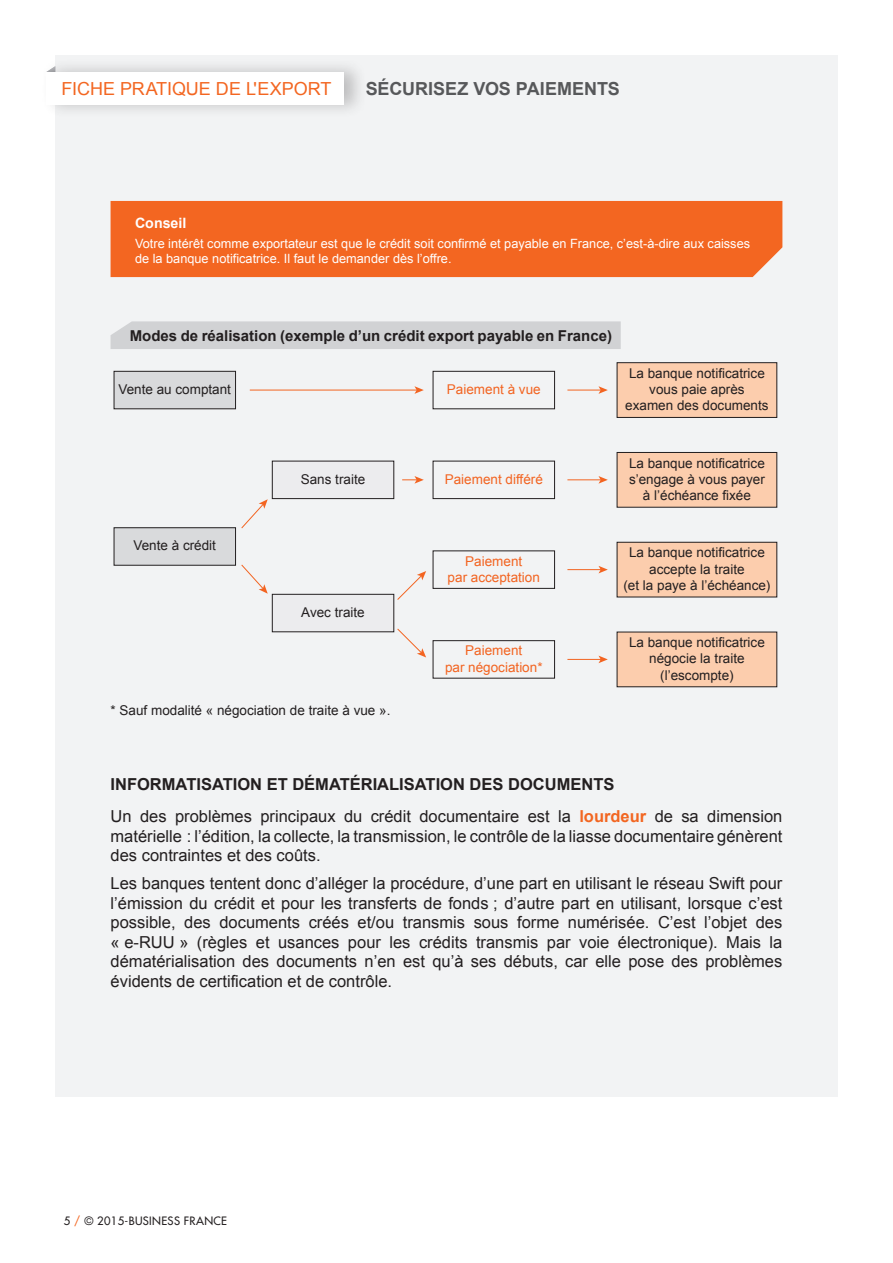
<style>
.page{position:relative;width:893px;height:1263px;background:#fff}
.page>*{position:absolute;margin:0;border:0;box-sizing:border-box;transform-origin:0 0}
.t1{font:18px "Arial";letter-spacing:-.005em;color:#f36621}
.t2{font:700 18px "Arial";letter-spacing:-.005em;color:#57585a}
.t3{font:16.5px/19.5px "Arial";color:#231f20}
.t4{font:700 16.5px "Arial";color:#231f20}
.t5{font:700 15px "Arial";color:#231f20}
.t6{font:700 14.25px "Arial";color:#fff}
.t7{font:13.5px/16.2px "Arial";color:#231f20;text-align:center}
.t8{font:13.5px/16.2px "Arial";color:#f36421;text-align:center}
.t9{font:12.75px/15px "Arial";color:#fff}
.t10{font:500 11.25px "Futura Std";letter-spacing:.03em;color:#231f20}
.s1{font-weight:700}
.s2{font-weight:700;color:#f36621}
.s3{color:#f36621}
</style>
<div class="page">
<div style="left:55px;top:55px;width:783px;height:1042px;background:#f2f3f4"></div>
<div style="left:41px;top:58px;width:326px;height:61px;background:#231f20;opacity:.25"></div>
<div style="left:47px;top:72px;width:297px;height:32px;background:#fff"></div>
<div style="left:111px;top:201px;width:671px;height:76px;background:#f36621"></div>
<div style="left:111px;top:321px;width:510px;height:28px;background:#d1d2d4"></div>
<div style="left:617px;top:363px;width:160px;height:54px;background:#fccdad"></div>
<div style="left:617px;top:362px;width:160px;height:56px;border:1px solid #231f20"></div>
<div style="left:617px;top:452px;width:160px;height:55px;background:#fccdad"></div>
<div style="left:617px;top:452px;width:160px;height:56px;border:1px solid #231f20"></div>
<div style="left:433px;top:371px;width:122px;height:38px;border:1px solid #231f20"></div>
<div style="left:272px;top:461px;width:122px;height:38px;background:#ececee"></div>
<div style="left:272px;top:461px;width:122px;height:38px;border:1px solid #231f20"></div>
<div style="left:272px;top:594px;width:122px;height:38px;background:#ececee"></div>
<div style="left:272px;top:594px;width:122px;height:38px;border:1px solid #231f20"></div>
<div style="left:114px;top:371px;width:122px;height:38px;background:#d9dadc"></div>
<div style="left:114px;top:371px;width:122px;height:38px;border:1px solid #231f20"></div>
<div style="left:114px;top:528px;width:122px;height:37px;background:#d9dadc"></div>
<div style="left:114px;top:527px;width:122px;height:39px;border:1px solid #231f20"></div>
<div style="left:433px;top:461px;width:122px;height:38px;border:1px solid #231f20"></div>
<div style="left:433px;top:550px;width:122px;height:39px;border:1px solid #231f20"></div>
<div style="left:433px;top:640px;width:122px;height:38px;border:1px solid #231f20"></div>
<div style="left:617px;top:542px;width:160px;height:55px;background:#fccdad"></div>
<div style="left:617px;top:542px;width:160px;height:55px;border:1px solid #231f20"></div>
<div style="left:617px;top:632px;width:160px;height:55px;background:#fccdad"></div>
<hr style="left:250px;top:390px;width:167px;height:1px;background:#f36421">
<svg style="left:414px;top:386px;width:10px;height:8px"></svg>
<hr style="left:567px;top:390px;width:34px;height:1px;background:#f36421">
<svg style="left:598px;top:386px;width:10px;height:8px"></svg>
<hr style="left:567px;top:479px;width:34px;height:1px;background:#f36421">
<svg style="left:598px;top:476px;width:10px;height:8px"></svg>
<svg style="left:402px;top:476px;width:22px;height:8px"></svg>
<hr style="left:567px;top:569px;width:34px;height:1px;background:#f36421">
<svg style="left:598px;top:566px;width:10px;height:7px"></svg>
<svg style="left:397px;top:571px;width:29px;height:29px"></svg>
<svg style="left:397px;top:628px;width:29px;height:29px"></svg>
<svg style="left:241px;top:564px;width:27px;height:30px"></svg>
<svg style="left:241px;top:499px;width:27px;height:30px"></svg>
<hr style="left:567px;top:659px;width:34px;height:1px;background:#f36421">
<svg style="left:598px;top:656px;width:10px;height:7px"></svg>
<p class="t1" style="left:62px;top:79px;width:271px">FICHE PRATIQUE DE L'EXPORT</p>
<p class="t2" style="left:366px;top:79px;width:254px">Sécurisez vos paiements</p>
<p class="t6" style="left:135px;top:215px;width:53px">Conseil</p>
<p class="t9" style="left:135px;top:236px;width:617px">Votre intérêt comme exportateur est que le crédit soit confirmé et payable en France, c’est-à-dire aux caisses de la banque notificatrice. Il faut le demander dès l’offre.</p>
<p class="t5" style="left:130px;top:327px;width:484px">Modes de réalisation (exemple d’un crédit export payable en France)</p>
<p class="t7" style="left:118px;top:381px;width:114px">Vente au comptant</p>
<p class="t8" style="left:447px;top:381px;width:95px">Paiement à vue</p>
<p class="t7" style="left:625px;top:365px;width:145px">La banque notificatrice vous paie après examen des documents</p>
<p class="t7" style="left:133px;top:538px;width:84px">Vente à crédit</p>
<p class="t7" style="left:301px;top:471px;width:66px">Sans traite</p>
<p class="t7" style="left:301px;top:604px;width:65px">Avec traite</p>
<p class="t7" style="left:111px;top:702px;width:281px">* Sauf modalité « négociation de traite à vue ».</p>
<p class="t8" style="left:445px;top:471px;width:100px">Paiement différé</p>
<p class="t8" style="left:448px;top:553px;width:94px">Paiement<br>par acceptation</p>
<p class="t8" style="left:445px;top:642px;width:99px">Paiement<br>par négociation*</p>
<p class="t7" style="left:629px;top:455px;width:137px">La banque notificatrice s’engage à vous payer à l’échéance fixée</p>
<p class="t7" style="left:623px;top:545px;width:149px">La banque notificatrice accepte la traite<br>(et la paye à l’échéance)</p>
<p class="t7" style="left:629px;top:634px;width:137px">La banque notificatrice négocie la traite (l’escompte)</p>
<p class="t4" style="left:111px;top:775px;width:472px">INFORMATISATION ET DÉMATÉRIALISATION DES DOCUMENT</p>
<p class="t3" style="left:111px;top:768px;width:673px;line-height:32.2px;text-indent:493px"><span class="s1">S<br></span>Un des problèmes principaux du crédit documentaire est la <span class="s2">lourdeur</span> de sa dimension</p>
<p class="t3" style="left:111px;top:826px;width:673px">matérielle : l’édition, la collecte, la transmission, le contrôle de la liasse documentaire génèrent des contraintes et des coûts.</p>
<p class="t3" style="left:111px;top:874px;width:673px;text-align:justify">Les banques tentent donc d’alléger la procédure, d’une part en utilisant le réseau Swift pour l’émission du crédit et pour les transferts de fonds ; d’autre part en utilisant, lorsque c’est possible, des documents créés et/ou transmis sous forme numérisée. C’est l’objet des « e-RUU » (règles et usances pour les crédits transmis par voie électronique). Mais la dématérialisation des documents n’en est qu’à ses débuts, car elle pose des problèmes évidents de certification et de contrôle.</p>
<p class="t10" style="left:64px;top:1214px;width:165px">5 <span class="s3">/</span> © 2015-BUSINESS FRANCE</p>
</div>
